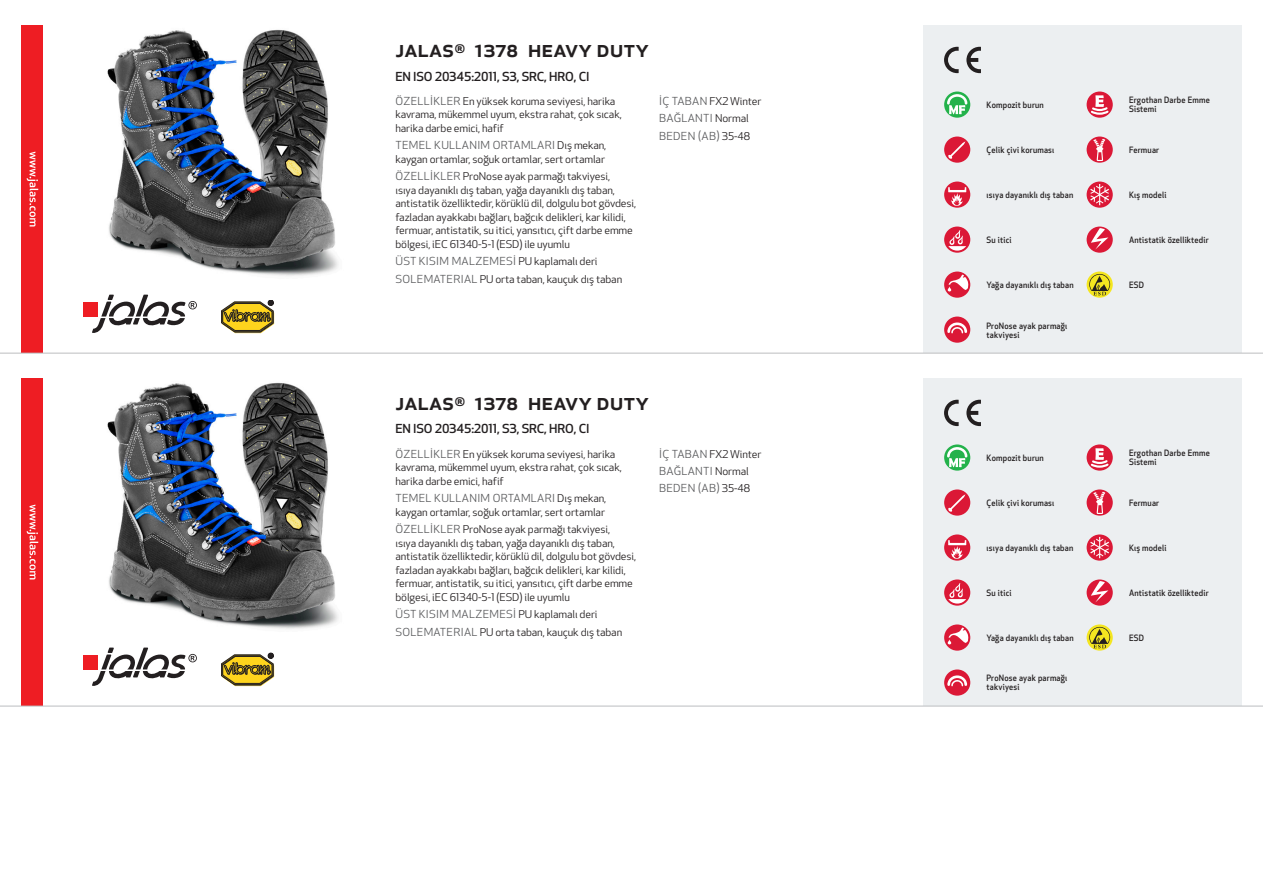
<style>
.page{position:relative;width:1263px;height:893px;background:#fff}
.page>*{position:absolute;margin:0;border:0;box-sizing:border-box;transform-origin:0 0}
.Produkt_namn{font:500 24px "Apex New";color:#231f20}
.Ingress{font:500 12.15px "Apex New";letter-spacing:-.015em;color:#231f20;scale:1.06 1}
.Funktion{font:10.8px/17.2px "Apex New";letter-spacing:.025em;color:#57585a;scale:1.06 1}
.Funktion-2{font:10.5px/13.5px "Apex New";letter-spacing:-.01em;color:#231f20;scale:1.06 1}
.Funktion_body{font:500 8.55px/9px "Apex New";letter-spacing:.025em;color:#231f20;scale:.95 1}
.s1{font-size:10.8px;color:#57585a}
.s2{font-size:10.5px;color:#231f20}
</style>
<div class="page">
<img style="left:107px;top:29px;width:232px;height:247px">
<div style="left:83px;top:302px;width:15px;height:14px;background:#ee1d23"></div>
<svg style="left:92px;top:295px;width:105px;height:38px"></svg>
<svg style="left:221px;top:300px;width:53px;height:33px;background:#ad9843"></svg>
<div style="left:21px;top:26px;width:22px;height:327px;background:#ee1d23"></div>
<svg style="left:27px;top:152px;width:11px;height:75px"></svg>
<div style="left:923px;top:26px;width:319px;height:327px;background:#eceff1"></div>
<svg style="left:966px;top:47px;width:15px;height:26px"></svg>
<svg style="left:944px;top:47px;width:15px;height:26px"></svg>
<svg style="left:944px;top:92px;width:26px;height:26px"></svg>
<svg style="left:947px;top:94px;width:20px;height:20px"></svg>
<div style="left:944px;top:137px;width:26px;height:26px;background:#db1836;border-radius:50%"></div>
<svg style="left:948px;top:141px;width:17px;height:18px"></svg>
<div style="left:944px;top:182px;width:26px;height:26px;background:#db1836;border-radius:50%"></div>
<svg style="left:948px;top:187px;width:18px;height:19px"></svg>
<div style="left:944px;top:227px;width:26px;height:26px;background:#db1836;border-radius:50%"></div>
<svg style="left:948px;top:230px;width:18px;height:21px"></svg>
<svg style="left:944px;top:272px;width:26px;height:26px"></svg>
<svg style="left:948px;top:275px;width:20px;height:17px"></svg>
<div style="left:944px;top:317px;width:26px;height:26px;background:#db1836;border-radius:50%"></div>
<svg style="left:947px;top:322px;width:20px;height:11px"></svg>
<svg style="left:1086px;top:92px;width:27px;height:26px"></svg>
<svg style="left:1089px;top:95px;width:21px;height:21px"></svg>
<div style="left:1086px;top:137px;width:27px;height:26px;background:#db1836;border-radius:50%"></div>
<svg style="left:1093px;top:139px;width:12px;height:22px"></svg>
<svg style="left:1086px;top:182px;width:27px;height:26px"></svg>
<svg style="left:1090px;top:184px;width:19px;height:21px"></svg>
<svg style="left:1086px;top:227px;width:27px;height:26px"></svg>
<svg style="left:1091px;top:228px;width:17px;height:22px"></svg>
<svg style="left:1086px;top:272px;width:27px;height:26px"></svg>
<svg style="left:1089px;top:274px;width:21px;height:21px"></svg>
<img style="left:107px;top:382px;width:232px;height:247px">
<div style="left:83px;top:654px;width:15px;height:15px;background:#ee1d23"></div>
<svg style="left:92px;top:648px;width:105px;height:38px"></svg>
<svg style="left:221px;top:653px;width:53px;height:33px;background:#ad9843"></svg>
<div style="left:21px;top:378px;width:22px;height:328px;background:#ee1d23"></div>
<svg style="left:27px;top:505px;width:11px;height:74px"></svg>
<div style="left:923px;top:378px;width:319px;height:328px;background:#eceff1"></div>
<svg style="left:966px;top:400px;width:15px;height:26px"></svg>
<svg style="left:944px;top:400px;width:15px;height:26px"></svg>
<svg style="left:944px;top:444px;width:26px;height:27px"></svg>
<svg style="left:947px;top:447px;width:20px;height:20px"></svg>
<svg style="left:944px;top:489px;width:26px;height:27px"></svg>
<svg style="left:948px;top:494px;width:17px;height:18px"></svg>
<svg style="left:944px;top:534px;width:26px;height:27px"></svg>
<svg style="left:948px;top:540px;width:18px;height:19px"></svg>
<svg style="left:944px;top:579px;width:26px;height:27px"></svg>
<svg style="left:948px;top:583px;width:18px;height:21px"></svg>
<svg style="left:944px;top:624px;width:26px;height:27px"></svg>
<svg style="left:948px;top:627px;width:20px;height:17px"></svg>
<div style="left:944px;top:669px;width:26px;height:27px;background:#db1836;border-radius:50%"></div>
<svg style="left:947px;top:675px;width:20px;height:11px"></svg>
<svg style="left:1086px;top:444px;width:27px;height:27px"></svg>
<svg style="left:1089px;top:448px;width:21px;height:21px"></svg>
<svg style="left:1086px;top:489px;width:27px;height:27px"></svg>
<svg style="left:1093px;top:492px;width:12px;height:22px"></svg>
<svg style="left:1086px;top:534px;width:27px;height:27px"></svg>
<svg style="left:1090px;top:537px;width:19px;height:21px"></svg>
<svg style="left:1086px;top:579px;width:27px;height:27px"></svg>
<svg style="left:1091px;top:581px;width:17px;height:21px"></svg>
<svg style="left:1086px;top:624px;width:27px;height:27px"></svg>
<svg style="left:1089px;top:627px;width:21px;height:21px"></svg>
<hr style="left:0;top:353px;width:1263px;height:1px;background:#bcbdc0">
<hr style="left:0;top:706px;width:1263px;height:1px;background:#bcbdc0">
<p class="Produkt_namn" style="left:395px;top:33px;width:255px">JALAS<sup>®</sup> 1378 HEAVY DUTY</p>
<p class="Ingress" style="left:395px;top:68px;width:185px">EN ISO 20345:2011, S3, SRC, HRO, CI</p>
<p class="Funktion-2" style="left:395px;top:94px;width:215px"><span class="s1">ÖZELLİKLER</span> En yüksek koruma seviyesi, harika kavrama, mükemmel uyum, ekstra rahat, çok sıcak, harika darbe emici, hafif</p>
<p class="Funktion" style="left:395px;top:137px;width:200px">TEMEL KULLANIM ORTAMLARI <span class="s2">Dış mekan,</span></p>
<p class="Funktion-2" style="left:395px;top:153px;width:199px">kaygan ortamlar, soğuk ortamlar, sert ortamlar</p>
<p class="Funktion-2" style="left:395px;top:170px;width:228px"><span class="s1">ÖZELLİKLER</span> ProNose ayak parmağı takviyesi,<br>ısıya dayanıklı dış taban, yağa dayanıklı dış taban, antistatik özelliktedir, körüklü dil, dolgulu bot gövdesi, fazladan ayakkabı bağları, bağcık delikleri, kar kilidi, fermuar, antistatik, su itici, yansıtıcı, çift darbe emme bölgesi, iEC 61340-5-1 (ESD) ile uyumlu</p>
<p class="Funktion" style="left:395px;top:253px;width:192px">ÜST KISIM MALZEMESİ <span class="s2">PU kaplamalı deri</span></p>
<p class="Funktion-2" style="left:395px;top:272px;width:215px"><span class="s1">SOLEMATERIAL</span> PU orta taban, kauçuk dış taban</p>
<p class="Funktion-2" style="left:659px;top:95px;width:98px"><span class="s1">İÇ TABAN</span> FX2 Winter</p>
<p class="Funktion" style="left:659px;top:110px;width:87px">BAĞLANTI <span class="s2">Normal<br></span>BEDEN (AB) <span class="s2">35-48</span></p>
<p class="Produkt_namn" style="left:395px;top:385px;width:255px">JALAS<sup>®</sup> 1378 HEAVY DUTY</p>
<p class="Ingress" style="left:395px;top:421px;width:185px">EN ISO 20345:2011, S3, SRC, HRO, CI</p>
<p class="Funktion-2" style="left:395px;top:447px;width:215px"><span class="s1">ÖZELLİKLER</span> En yüksek koruma seviyesi, harika kavrama, mükemmel uyum, ekstra rahat, çok sıcak, harika darbe emici, hafif</p>
<p class="Funktion" style="left:395px;top:490px;width:200px">TEMEL KULLANIM ORTAMLARI <span class="s2">Dış mekan,</span></p>
<p class="Funktion-2" style="left:395px;top:506px;width:199px">kaygan ortamlar, soğuk ortamlar, sert ortamlar</p>
<p class="Funktion-2" style="left:395px;top:523px;width:228px"><span class="s1">ÖZELLİKLER</span> ProNose ayak parmağı takviyesi,<br>ısıya dayanıklı dış taban, yağa dayanıklı dış taban, antistatik özelliktedir, körüklü dil, dolgulu bot gövdesi, fazladan ayakkabı bağları, bağcık delikleri, kar kilidi, fermuar, antistatik, su itici, yansıtıcı, çift darbe emme bölgesi, iEC 61340-5-1 (ESD) ile uyumlu</p>
<p class="Funktion" style="left:395px;top:606px;width:192px">ÜST KISIM MALZEMESİ <span class="s2">PU kaplamalı deri</span></p>
<p class="Funktion-2" style="left:395px;top:625px;width:215px"><span class="s1">SOLEMATERIAL</span> PU orta taban, kauçuk dış taban</p>
<p class="Funktion-2" style="left:659px;top:447px;width:98px"><span class="s1">İÇ TABAN</span> FX2 Winter</p>
<p class="Funktion" style="left:659px;top:463px;width:87px">BAĞLANTI <span class="s2">Normal<br></span>BEDEN (AB) <span class="s2">35-48</span></p>
<p class="Funktion_body" style="left:986px;top:100px;width:62px">Kompozit burun</p>
<p class="Funktion_body" style="left:986px;top:145px;width:73px">Çelik çivi koruması</p>
<p class="Funktion_body" style="left:986px;top:190px;width:93px">ısıya dayanıklı dış taban</p>
<p class="Funktion_body" style="left:986px;top:235px;width:28px">Su itici</p>
<p class="Funktion_body" style="left:986px;top:280px;width:93px">Yağa dayanıklı dış taban</p>
<p class="Funktion_body" style="left:986px;top:321px;width:87px">ProNose ayak parmağı takviyesi</p>
<p class="Funktion_body" style="left:986px;top:453px;width:62px">Kompozit burun</p>
<p class="Funktion_body" style="left:986px;top:498px;width:73px">Çelik çivi koruması</p>
<p class="Funktion_body" style="left:986px;top:543px;width:93px">ısıya dayanıklı dış taban</p>
<p class="Funktion_body" style="left:986px;top:588px;width:28px">Su itici</p>
<p class="Funktion_body" style="left:986px;top:633px;width:93px">Yağa dayanıklı dış taban</p>
<p class="Funktion_body" style="left:986px;top:674px;width:87px">ProNose ayak parmağı takviyesi</p>
<p class="Funktion_body" style="left:1129px;top:96px;width:87px">Ergothan Darbe Emme<br>Sistemi</p>
<p class="Funktion_body" style="left:1129px;top:145px;width:33px">Fermuar</p>
<p class="Funktion_body" style="left:1129px;top:190px;width:41px">Kış modeli</p>
<p class="Funktion_body" style="left:1129px;top:235px;width:85px">Antistatik özelliktedir</p>
<p class="Funktion_body" style="left:1129px;top:280px;width:17px">ESD</p>
<p class="Funktion_body" style="left:1129px;top:449px;width:87px">Ergothan Darbe Emme<br>Sistemi</p>
<p class="Funktion_body" style="left:1129px;top:498px;width:33px">Fermuar</p>
<p class="Funktion_body" style="left:1129px;top:543px;width:41px">Kış modeli</p>
<p class="Funktion_body" style="left:1129px;top:588px;width:85px">Antistatik özelliktedir</p>
<p class="Funktion_body" style="left:1129px;top:633px;width:17px">ESD</p>
</div>
